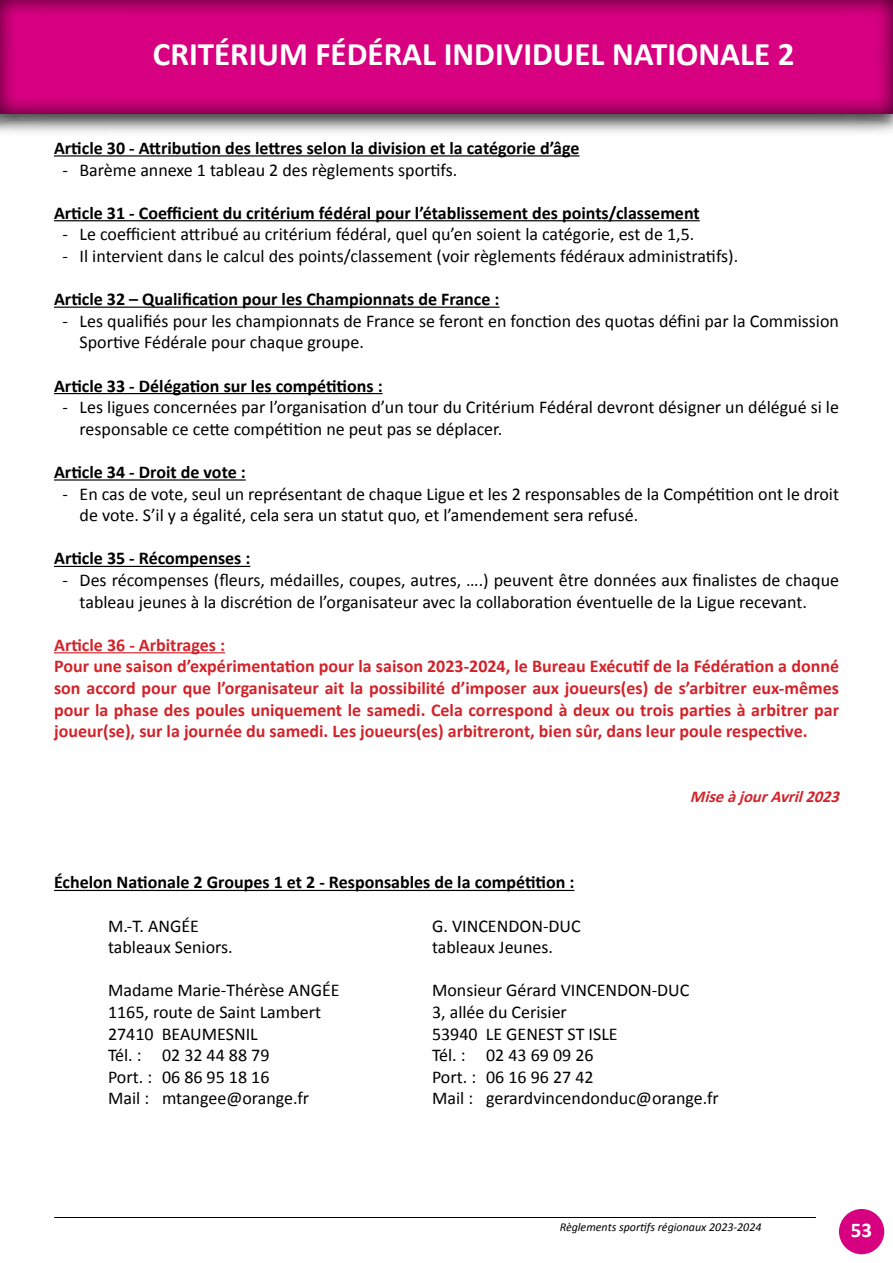
<style>
.page{position:relative;width:893px;height:1263px;background:#fff}
.page>*{position:absolute;margin:0;border:0;box-sizing:border-box;transform-origin:0 0}
.t1{font:700 33px "Calibri";color:#fff}
.t2{font:700 21px "Calibri";color:#fff}
.t3{font:18px/21.6px "Calibri";color:#000}
.t4{font:700 18px/21.6px "Calibri";color:#d2232a}
.t5{font:700 18px "Calibri";color:#000}
.t6{font:italic 700 16.5px "Calibri";color:#d2232a}
.t7{font:italic 12px "Calibri";color:#000}
</style>
<div class="page">
<hr style="left:54px;top:1217px;width:762px;height:1px;background:#000">
<div style="left:839px;top:1209px;width:45px;height:45px;background:#d60080;border-radius:50%"></div>
<hr style="left:54px;top:155px;width:526px;height:2px;background:#000">
<hr style="left:54px;top:220px;width:646px;height:1px;background:#000">
<hr style="left:54px;top:307px;width:446px;height:1px;background:#000">
<hr style="left:54px;top:393px;width:329px;height:1px;background:#000">
<hr style="left:54px;top:479px;width:192px;height:2px;background:#000">
<hr style="left:54px;top:566px;width:196px;height:1px;background:#000">
<hr style="left:54px;top:652px;width:171px;height:1px;background:#d2232a">
<hr style="left:54px;top:890px;width:520px;height:1px;background:#000">
<div style="left:0;top:0;width:893px;height:136px;background:#000;opacity:.75"></div>
<div style="left:0;top:0;width:893px;height:113px;background:#000;opacity:.75"></div>
<h1 class="t1" style="left:153px;top:30px;width:643px">CRITÉRIUM FÉDÉRAL INDIVIDUEL NATIONALE 2</h1>
<p class="t5" style="left:54px;top:135px;width:527px">Article 30 - Attribution des lettres selon la division et la catégorie d’âge</p>
<p class="t3" style="left:63px;top:158px;width:396px">- Barème annexe 1 tableau 2 des règlements sportifs.</p>
<p class="t5" style="left:54px;top:200px;width:647px">Article 31 - Coefficient du critérium fédéral pour l’établissement des points/classement</p>
<p class="t3" style="left:63px;top:223px;width:633px">- Le coefficient attribué au critérium fédéral, quel qu’en soient la catégorie, est de 1,5.</p>
<p class="t3" style="left:63px;top:245px;width:677px">- Il intervient dans le calcul des points/classement (voir règlements fédéraux administratifs).</p>
<p class="t5" style="left:54px;top:286px;width:447px">Article 32 – Qualification pour les Championnats de France :</p>
<p class="t3" style="left:80px;top:309px;width:761px;text-indent:-17px">- Les qualifiés pour les championnats de France se feront en fonction des quotas défini par la Commission<br>Sportive Fédérale pour chaque groupe.</p>
<p class="t5" style="left:54px;top:373px;width:330px">Article 33 - Délégation sur les compétitions :</p>
<p class="t3" style="left:80px;top:396px;width:761px;text-indent:-17px">- Les ligues concernées par l’organisation d’un tour du Critérium Fédéral devront désigner un délégué si le responsable ce cette compétition ne peut pas se déplacer.</p>
<p class="t5" style="left:54px;top:459px;width:193px">Article 34 - Droit de vote :</p>
<p class="t3" style="left:80px;top:482px;width:761px;text-indent:-17px">- En cas de vote, seul un représentant de chaque Ligue et les 2 responsables de la Compétition ont le droit de vote. S’il y a égalité, cela sera un statut quo, et l’amendement sera refusé.</p>
<p class="t5" style="left:54px;top:546px;width:198px">Article 35 - Récompenses :</p>
<p class="t3" style="left:80px;top:569px;width:761px;text-indent:-17px">- Des récompenses (fleurs, médailles, coupes, autres, ….) peuvent être données aux finalistes de chaque tableau jeunes à la discrétion de l’organisateur avec la collaboration éventuelle de la Ligue recevant.</p>
<p class="t4" style="left:54px;top:633px;width:786px">Article 36 - Arbitrages :<br>Pour une saison d’expérimentation pour la saison 2023-2024, le Bureau Exécutif de la Fédération a donné son accord pour que l’organisateur ait la possibilité d’imposer aux joueurs(es) de s’arbitrer eux-mêmes pour la phase des poules uniquement le samedi. Cela correspond à deux ou trois parties à arbitrer par joueur(se), sur la journée du samedi. Les joueurs(es) arbitreront, bien sûr, dans leur poule respective.</p>
<p class="t6" style="left:690px;top:785px;width:157px">MiseàjourAvril2023</p>
<p class="t5" style="left:54px;top:870px;width:522px">Échelon Nationale 2 Groupes 1 et 2 - Responsables de la compétition :</p>
<p class="t3" style="left:108px;top:914px;width:93px">M.-T. ANGÉE</p>
<p class="t3" style="left:432px;top:914px;width:150px">G. VINCENDON-DUC</p>
<p class="t3" style="left:108px;top:936px;width:126px">tableaux Seniors.</p>
<p class="t3" style="left:432px;top:936px;width:123px">tableaux Jeunes.</p>
<p class="t3" style="left:108px;top:979px;width:233px">Madame Marie-Thérèse ANGÉE</p>
<p class="t3" style="left:432px;top:979px;width:259px">Monsieur Gérard VINCENDON-DUC</p>
<p class="t3" style="left:108px;top:1001px;width:215px">1165, route de Saint Lambert</p>
<p class="t3" style="left:432px;top:1001px;width:136px">3, allée du Cerisier</p>
<p class="t3" style="left:108px;top:1022px;width:151px">27410 BEAUMESNIL</p>
<p class="t3" style="left:432px;top:1022px;width:187px">53940 LE GENEST ST ISLE</p>
<p class="t3" style="left:108px;top:1044px;width:163px">Tél. : 02 32 44 88 79</p>
<p class="t3" style="left:432px;top:1044px;width:163px">Tél. : 02 43 69 09 26</p>
<p class="t3" style="left:108px;top:1065px;width:163px">Port. : 06 86 95 18 16</p>
<p class="t3" style="left:432px;top:1065px;width:163px">Port. : 06 16 96 27 42</p>
<p class="t3" style="left:108px;top:1087px;width:203px">Mail : mtangee@orange.fr</p>
<p class="t3" style="left:432px;top:1087px;width:288px">Mail : gerardvincendonduc@orange.fr</p>
<p class="t7" style="left:560px;top:1218px;width:203px">Règlements sportifs régionaux 2023-2024</p>
<p class="t2" style="left:851px;top:1215px;width:23px">53</p>
</div>
